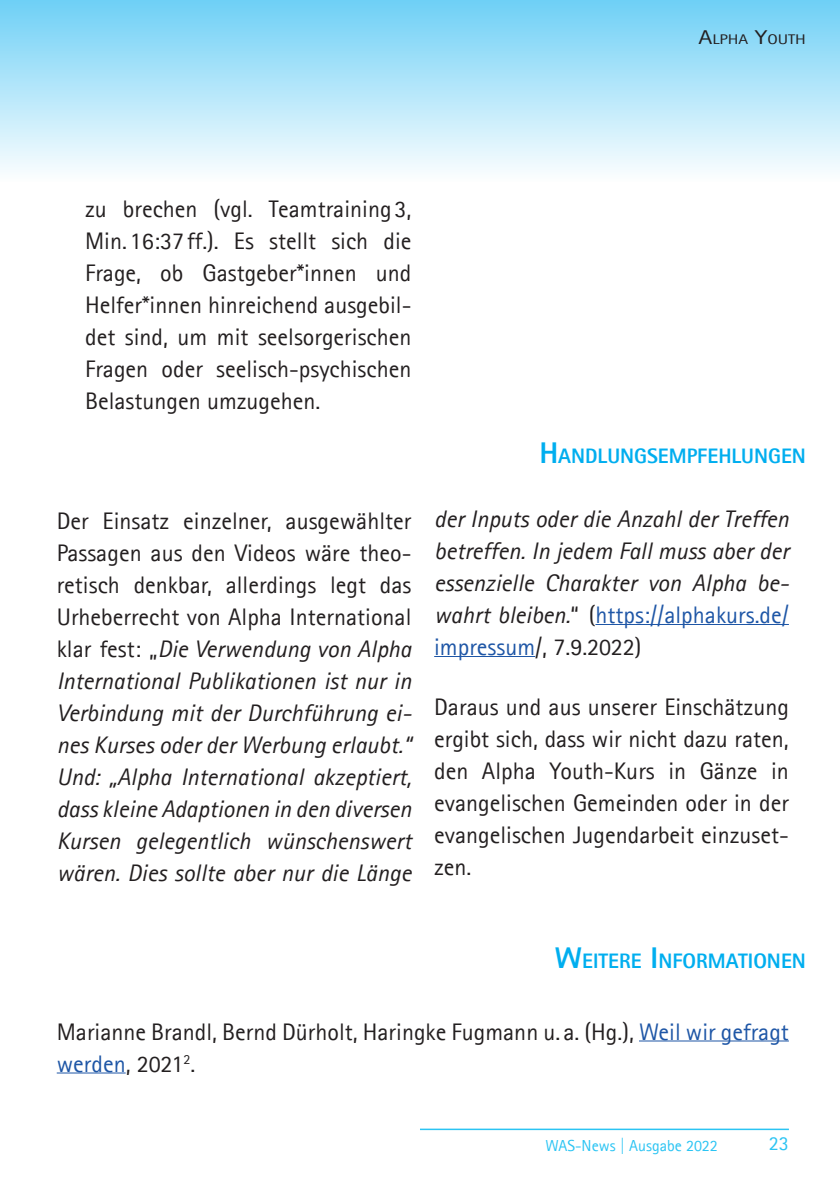
<style>
.page{position:relative;width:840px;height:1191px;background:#fff}
.page>*{position:absolute;margin:0;border:0;box-sizing:border-box;transform-origin:0 0}
.t1{font:italic 24px/32px "Agfa Rotis Sans Serif";color:#231f20;text-align:justify}
.t2{font:24px/32px "Agfa Rotis Sans Serif";color:#231f20;text-align:justify}
.t3{font:800 21px "Agfa Rotis Sans Serif";color:#00aeef}
.t4{font:20px "Agfa Rotis Sans Serif";color:#2bc4f3}
.t5{font:16px "Agfa Rotis Sans Serif";color:#2bc4f3}
.t6{font:14px "Agfa Rotis Sans Serif";color:#231f20;scale:1.25 1}
.s1{font-size:20px}
.s2{font-size:30px}
.s3{font-style:normal}
.s4{font-style:normal;color:#1e56a6}
.s5{color:#1e56a6}
</style>
<div class="page">
<hr style="left:420px;top:1128px;width:368px;height:2px;background:#2bc4f3">
<div style="left:0;top:0;width:839px;height:181px;background:linear-gradient(to bottom,#6ed0f6,#fcfefe)"></div>
<hr style="left:595px;top:624px;width:193px;height:1px;background:#1e56a6">
<hr style="left:434px;top:656px;width:101px;height:1px;background:#1e56a6">
<hr style="left:638px;top:1040px;width:150px;height:1px;background:#1e56a6">
<hr style="left:57px;top:1072px;width:69px;height:1px;background:#1e56a6">
<p class="t2" style="left:85px;top:193px;width:328px">zu brechen (vgl. Teamtraining 3, Min. 16:37 ff.). Es stellt sich die Frage, ob Gastgeber*innen und Helfer*innen hinreichend ausgebil&shy;det sind, um mit seelsorgerischen Fragen oder seelisch-psychischen Belastungen umzugehen.</p>
<p class="t6" style="left:698px;top:31px;width:87px"><span class="s1">A</span>LPHA <span class="s1">Y</span>OUTH</p>
<p class="t3" style="left:539px;top:442px;width:268px"><span class="s2">H</span>ANDLUNGSEMPFEHLUNGEN</p>
<p class="t1" style="left:57px;top:505px;width:356px"><span class="s3">Der Einsatz einzelner, ausgewählter Passagen aus den Videos wäre theo&shy;retisch denkbar, allerdings legt das Urheberrecht von Alpha International klar fest: „</span>Die Verwendung von Alpha International Publikationen ist nur in Verbindung mit der Durchführung ei&shy;nes Kurses oder der Werbung erlaubt.“ Und: „Alpha International akzeptiert, dass kleine Adaptionen in den diversen Kursen gelegentlich wünschenswert wären. Dies sollte aber nur die Länge</p>
<p class="t1" style="left:434px;top:503px;width:356px">der Inputs oder die Anzahl der Treffen betreffen. In jedem Fall muss aber der essenzielle Charakter von Alpha be&shy;wahrt bleiben.<span class="s3">“ (</span><span class="s4">https://alphakurs.de/ impressum</span><span class="s3">/, 7.9.2022)</span></p>
<p class="t2" style="left:434px;top:691px;width:356px">Daraus und aus unserer Einschätzung ergibt sich, dass wir nicht dazu raten, den Alpha Youth-Kurs in Gänze in evangelischen Gemeinden oder in der evangelischen Jugendarbeit einzuset&shy;zen.</p>
<p class="t3" style="left:554px;top:947px;width:252px"><span class="s2">W</span>EITERE <span class="s2">I</span>NFORMATIONEN</p>
<p class="t2" style="left:57px;top:1015px;width:733px">Marianne Brandl, Bernd Dürholt, Haringke Fugmann u. a. (Hg.), <span class="s5">Weil wir gefragt werden</span>, 2021<sup>2</sup>.</p>
<p class="t5" style="left:545px;top:1136px;width:174px">WAS-News | Ausgabe 2022</p>
<p class="t4" style="left:768px;top:1131px;width:21px">23</p>
</div>
